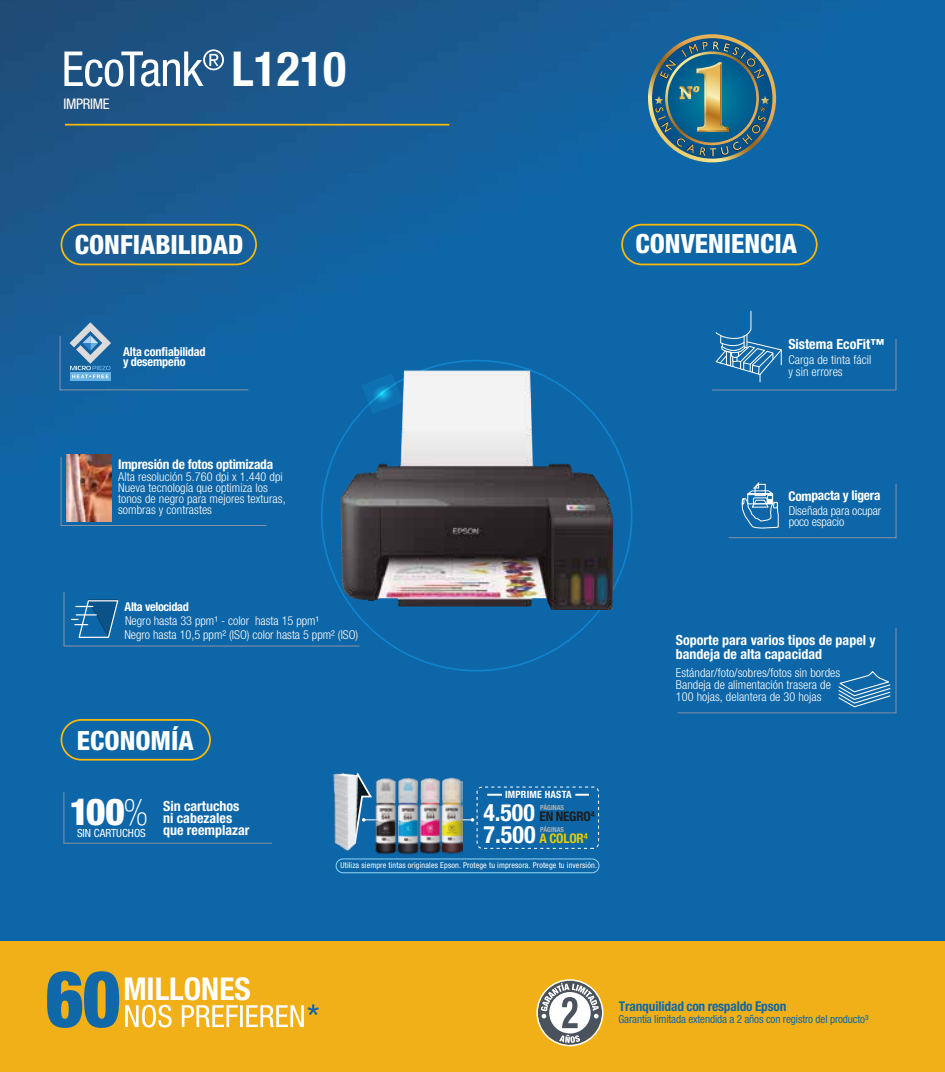
<style>
.page{position:relative;width:945px;height:1072px;background:#fff}
.page>*{position:absolute;margin:0;border:0;box-sizing:border-box;transform-origin:0 0}
.t1{font:900 condensed 78.4px "Helvetica Neue LT Std";color:#1068a9;scale:.93 1}
.t2{font:condensed 48.3px "Helvetica Neue LT Std";color:#fff}
.t3{font:700 condensed 48.12px "Helvetica Neue LT Std";color:#fff}
.t4{font:900 condensed 37.1px "Helvetica Neue LT Std";color:#fff}
.t5{font:700 condensed 31.5px "Helvetica Neue LT Std";color:#fff}
.t6{font:800 condensed 26.6px "Helvetica Neue LT Std";color:#fff}
.t7{font:700 condensed 23.97px "Helvetica Neue LT Std";color:#fff}
.t8{font:700 condensed 23.8px "Helvetica Neue LT Std";color:#fff}
.t9{font:condensed 14.7px "Helvetica Neue LT Std";letter-spacing:-.02em;color:#fff}
.t10{font:700 condensed 14px/12.2px "Helvetica Neue LT Std";color:#fff}
.t11{font:700 condensed 13.47px "Helvetica Neue LT Std";letter-spacing:-.02em;color:#fff}
.t12{font:700 condensed 13.47px "Helvetica Neue LT Std";letter-spacing:-.015em;color:#1068a9}
.t13{font:700 condensed 13.3px "Helvetica Neue LT Std";letter-spacing:-.015em;color:#1d1d1b}
.t14{font:700 condensed 13.3px "Helvetica Neue LT Std";letter-spacing:-.01em;color:#e6cd00}
.t15{font:300 condensed 12.25px/11.2px "Helvetica Neue LT Std";letter-spacing:.005em;color:#fff}
.t16{font:700 condensed 12.25px/10.2px "Helvetica Neue LT Std";letter-spacing:-.015em;color:#fff}
.t17{font:condensed 11.2px "Helvetica Neue LT Std";letter-spacing:-.015em;color:#1068a9}
.t18{font:condensed 11.2px "Helvetica Neue LT Std";color:#fff}
.t19{font:700 condensed 9.97px "Helvetica Neue LT Std";letter-spacing:.02em;color:#fff}
.t20{font:condensed 8.05px "Helvetica Neue LT Std";letter-spacing:.015em;color:#fff}
.t21{font:700 condensed 6.83px "Helvetica Neue LT Std";letter-spacing:-.01em;color:#b0b0b0}
.s1{font-family:"Helvetica Neue Thin Cond";font-weight:100}
</style>
<div class="page">
<img style="left:0;top:0;width:945px;height:941px">
<div style="left:322px;top:360px;width:310px;height:310px;background:#0d66a8"></div>
<img style="left:340px;top:370px;width:274px;height:240px">
<svg style="left:711px;top:310px;width:186px;height:86px;background:#176cab"></svg>
<div style="left:677px;top:627px;width:220px;height:86px;background:#0d66a8"></div>
<div style="left:0;top:941px;width:945px;height:130px;background:#f2b018"></div>
<svg style="left:85px;top:49px;width:139px;height:38px"></svg>
<hr style="left:65px;top:124px;width:384px;height:1px;background:#fbba09">
<div style="left:621px;top:224px;width:197px;height:41px;border:2px solid #fbba09;border-radius:20px"></div>
<div style="left:61px;top:224px;width:196px;height:41px;border:2px solid #fbba09;border-radius:20px"></div>
<div style="left:61px;top:719px;width:150px;height:41px;border:2px solid #fbba09;border-radius:20px"></div>
<svg style="left:342px;top:770px;width:44px;height:91px;background:#1f6aa2"></svg>
<svg style="left:462px;top:818px;width:12px;height:3px"></svg>
<img style="left:374px;top:773px;width:88px;height:85px">
<div style="left:477px;top:786px;width:122px;height:62px;border:1px dashed #fff;border-radius:5px"></div>
<svg style="left:487px;top:793px;width:15px;height:2px"></svg>
<svg style="left:575px;top:793px;width:14px;height:2px"></svg>
<img style="left:334px;top:771px;width:24px;height:81px">
<div style="left:63px;top:791px;width:210px;height:53px;background:#0d66a8"></div>
<div style="left:728px;top:408px;width:169px;height:130px;background:#0d66a8"></div>
<svg style="left:59px;top:322px;width:190px;height:69px;background:#216ca7"></svg>
<div style="left:60px;top:456px;width:207px;height:70px;background:#0d66a8"></div>
<img style="left:67px;top:454px;width:44px;height:67px">
<div style="left:336px;top:858px;width:263px;height:15px;border:1px solid #90d4f6;border-radius:7px"></div>
<svg style="left:125px;top:1004px;width:194px;height:23px"></svg>
<svg style="left:63px;top:591px;width:297px;height:56px;background:#1368a7"></svg>
<svg style="left:536px;top:979px;width:67px;height:67px"></svg>
<img style="left:651px;top:37px;width:122px;height:122px">
<h2 class="t2" style="left:62px;top:41px;width:24px">E</h2>
<p class="t9" style="left:63px;top:95px;width:48px">IMPRIME</p>
<h3 class="t3" style="left:232px;top:40px;width:116px">L1210</h3>
<h3 class="t6" style="left:75px;top:228px;width:170px">CONFIABILIDAD</h3>
<p class="t16" style="left:123px;top:346px;width:84px">Alta confiabilidad y desempeño</p>
<p class="t11" style="left:118px;top:456px;width:157px">Impresión de fotos optimizada</p>
<p class="t15" style="left:118px;top:470px;width:169px">Alta resolución 5.760 dpi x 1.440 dpi<br>Nueva tecnología que optimiza los tonos de negro para mejores texturas, sombras y contrastes</p>
<p class="t16" style="left:125px;top:601px;width:66px">Alta velocidad</p>
<p class="t15" style="left:124px;top:628px;width:236px">Negro hasta 10,5 ppm² (ISO) color hasta 5 ppm² (ISO)</p>
<p class="t15" style="left:125px;top:615px;width:196px">Negro hasta 33 ppm¹ - color hasta 15 ppm¹</p>
<h3 class="t6" style="left:77px;top:723px;width:118px">ECONOMÍA</h3>
<h3 class="t4" style="left:70px;top:789px;width:80px">100<span class="s1">%</span></h3>
<p class="t18" style="left:77px;top:826px;width:70px">SIN CARTUCHOS</p>
<p class="t10" style="left:163px;top:799px;width:88px">Sin cartuchos ni cabezales que reemplazar</p>
<p class="t19" style="left:505px;top:788px;width:68px">IMPRIME HASTA</p>
<h3 class="t8" style="left:483px;top:797px;width:53px">4.500</h3>
<h3 class="t7" style="left:484px;top:820px;width:53px">7.500</h3>
<p class="t21" style="left:540px;top:803px;width:25px">PÁGINAS</p>
<p class="t13" style="left:540px;top:808px;width:57px">EN NEGRO<sup>4</sup></p>
<p class="t21" style="left:540px;top:825px;width:25px">PÁGINAS</p>
<p class="t14" style="left:540px;top:830px;width:50px">A COLOR<sup>4</sup></p>
<p class="t20" style="left:340px;top:860px;width:258px">Utiliza siempre tintas originales Epson. Protege tu impresora. Protege tu inversión.</p>
<h3 class="t6" style="left:635px;top:226px;width:163px">CONVENIENCIA</h3>
<p class="t10" style="left:788px;top:338px;width:97px">Sistema EcoFit™</p>
<p class="t15" style="left:788px;top:354px;width:84px">Carga de tinta fácil y sin errores</p>
<p class="t11" style="left:788px;top:487px;width:94px">Compacta y ligera</p>
<p class="t15" style="left:789px;top:506px;width:94px;line-height:10.3px">Diseñada para ocupar poco espacio</p>
<p class="t10" style="left:676px;top:633px;width:201px;line-height:14px">Soporte para varios tipos de papel y bandeja de alta capacidad</p>
<p class="t15" style="left:676px;top:666px;width:166px;line-height:12.2px">Estándar/foto/sobres/fotos sin bordes<br>Bandeja de alimentación trasera de<br>100 hojas, delantera de 30 hojas</p>
<h1 class="t1" style="left:46px;top:950px;width:82px">60</h1>
<h3 class="t5" style="left:123px;top:969px;width:129px">MILLONES</h3>
<p class="t12" style="left:619px;top:997px;width:169px">Tranquilidad con respaldo Epson</p>
<p class="t17" style="left:618px;top:1012px;width:252px">Garantía limitada extendida a 2 años con registro del producto³</p>
</div>
